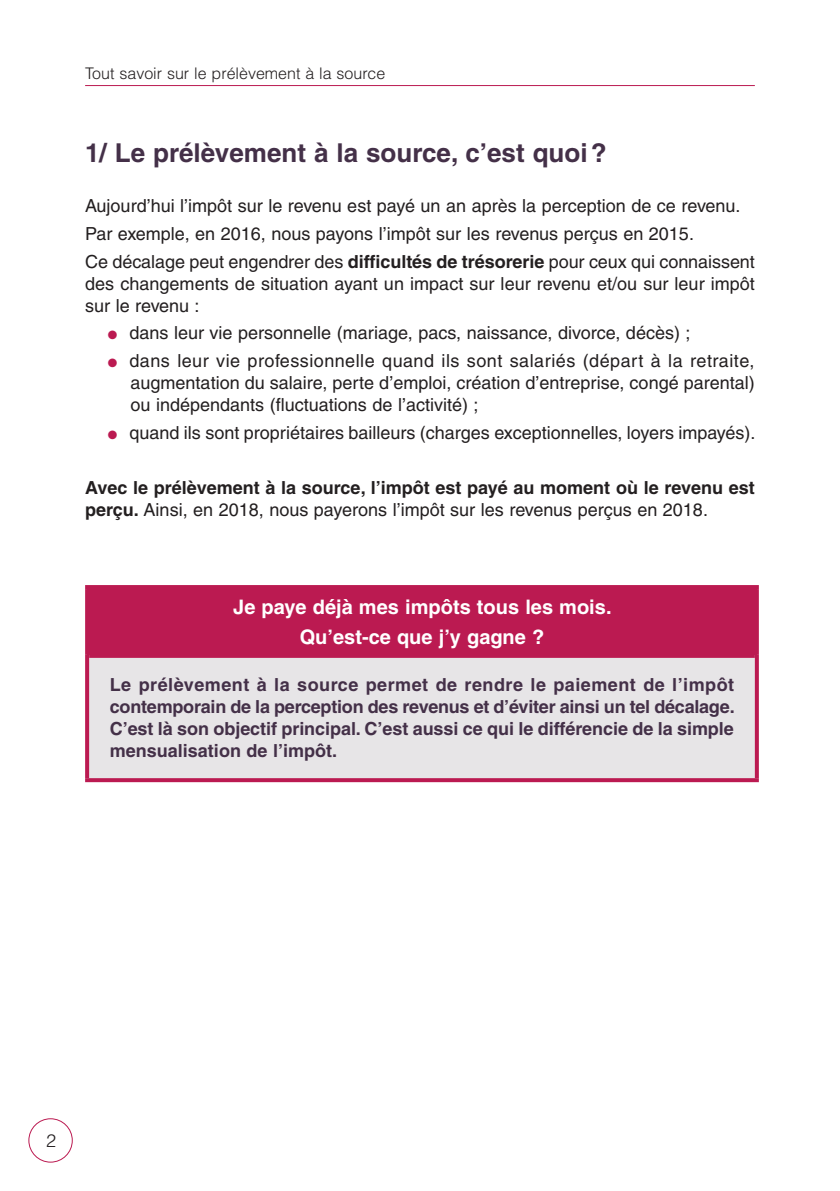
<style>
.page{position:relative;width:840px;height:1191px;background:#fff}
.page>*{position:absolute;margin:0;border:0;box-sizing:border-box;transform-origin:0 0}
.t1{font:700 26px "Helvetica LT";color:#443048}
.t2{font:700 20px/29.6px "Helvetica LT";color:#fff;text-align:center}
.t3{font:18px/22px "Helvetica LT";color:#231f20}
.t4{font:700 18px/22px "Helvetica LT";letter-spacing:-.005em;color:#443048;text-align:justify}
.t5{font:700 18px/22px "Helvetica LT";color:#231f20}
.t6{font:300 18px "Helvetica LT";color:#231f20}
.t7{font:300 16px "Helvetica LT";color:#231f20}
.s1{font-weight:700}
.s2{color:#bb1a51}
.s3{font-weight:400}
</style>
<div class="page">
<hr style="left:85px;top:85px;width:669px;height:1px;background:#bb1a51">
<div style="left:28px;top:1118px;width:45px;height:44px;border:1px solid #bb1a51;border-radius:50%"></div>
<div style="left:87px;top:587px;width:669px;height:68px;background:#bb1a51"></div>
<div style="left:87px;top:655px;width:669px;height:125px;background:#e7e5e7"></div>
<svg style="left:85px;top:589px;width:2px;height:66px"></svg>
<svg style="left:85px;top:585px;width:673px;height:4px;fill:#bb1a51"></svg>
<hr style="left:754px;top:589px;width:4px;height:66px;background:#bb1a51">
<svg style="left:85px;top:655px;width:4px;height:123px"></svg>
<div style="left:89px;top:652px;width:665px;height:6px;background:#bb1a51"></div>
<svg style="left:754px;top:655px;width:4px;height:123px"></svg>
<svg style="left:85px;top:778px;width:673px;height:4px;fill:#bb1a51"></svg>
<p class="t7" style="left:85px;top:64px;width:301px">Tout savoir sur le prélèvement à la source</p>
<h1 class="t1" style="left:85px;top:137px;width:523px">1/ Le prélèvement à la source, c’est quoi?</h1>
<p class="t3" style="left:85px;top:192px;width:671px;line-height:27.6px">Aujourd’hui l’impôt sur le revenu est payé un an après la perception de ce revenu.<br>Par exemple, en 2016, nous payons l’impôt sur les revenus perçus en 2015.<br>Ce décalage peut engendrer des <span class="s1">difficultés de trésorerie</span> pour ceux qui connaissent</p>
<p class="t3" style="left:85px;top:272px;width:671px">des changements de situation ayant un impact sur leur revenu et/ou sur leur impôt sur le revenu :</p>
<p class="t3" style="left:108px;top:322px;width:584px"><span class="s2">●</span> dans leur vie personnelle (mariage, pacs, naissance, divorce, décès) ;</p>
<p class="t3" style="left:130px;top:349px;width:625px;text-align:justify;text-indent:-23px"><span class="s2">●</span> dans leur vie professionnelle quand ils sont salariés (départ à la retraite, augmentation du salaire, perte d’emploi, création d’entreprise, congé parental) ou indépendants (fluctuations de l’activité) ;</p>
<p class="t3" style="left:108px;top:421px;width:649px"><span class="s2">●</span> quand ils sont propriétaires bailleurs (charges exceptionnelles, loyers impayés).</p>
<p class="t5" style="left:85px;top:476px;width:670px">Avec le prélèvement à la source, l’impôt est payé au moment où le revenu est perçu. <span class="s3">Ainsi, en 2018, nous payerons l’impôt sur les revenus perçus en 2018.</span></p>
<p class="t2" style="left:233px;top:591px;width:379px">Je paye déjà mes impôts tous les mois.<br>Qu’est-ce que j’y gagne ?</p>
<p class="t4" style="left:110px;top:674px;width:626px">Le prélèvement à la source permet de rendre le paiement de l’impôt contemporain de la perception des revenus et d’éviter ainsi un tel décalage.<br>C’est là son objectif principal. C’est aussi ce qui le différencie de la simple mensualisation de l’impôt.</p>
<p class="t6" style="left:46px;top:1129px;width:12px">2</p>
</div>
